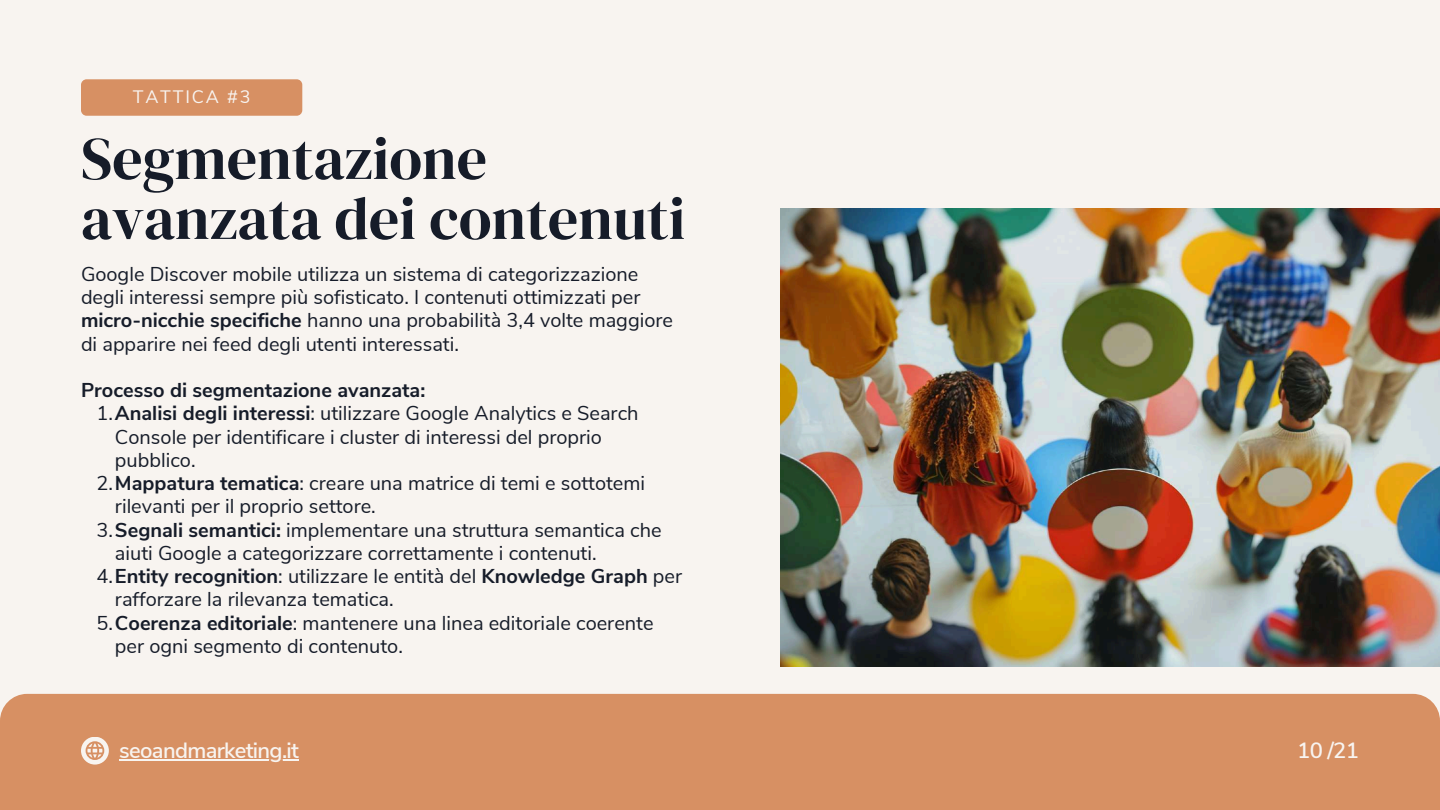
<style>
.page{position:relative;width:1440px;height:810px;background:#f8f4f0}
.page>*{position:absolute;margin:0;border:0;box-sizing:border-box;transform-origin:0 0}
.t1{font:60px/60px "DM Serif Display";color:#161c29}
.t2{font:600 22px "Nunito Sans";letter-spacing:-.03em;color:#f8f4f0}
.t3{font:20px/23.2px "Nunito Sans";color:#161c29}
.t4{font:700 20px "Nunito Sans";color:#161c29}
.t5{font:18px "Nunito Sans";letter-spacing:.1em;color:#f8f4f0}
.s1{font-weight:700}
.s2{font-weight:400}
</style>
<div class="page">
<div style="left:0;top:694px;width:1440px;height:116px;background:#d79063"></div>
<div style="left:81px;top:737px;width:28px;height:28px;background:#f8f4f0;border-radius:50%"></div>
<svg style="left:86px;top:741px;width:18px;height:19px"></svg>
<div style="left:81px;top:79px;width:221px;height:37px;background:#d79063;border-radius:6px"></div>
<img style="left:781px;top:208px;width:659px;height:458px">
<hr style="left:119px;top:760px;width:179px;height:1px;background:#f8f4f0">
<p class="t5" style="left:133px;top:85px;width:119px">TATTICA #3</p>
<h1 class="t1" style="left:81px;top:128px;width:606px">Segmentazione avanzata dei contenuti</h1>
<p class="t3" style="left:81px;top:263px;width:594px">Google Discover mobile utilizza un sistema di categorizzazione degli interessi sempre più sofisticato. I contenuti ottimizzati per <span class="s1">micro-nicchie specifiche</span> hanno una probabilità 3,4 volte maggiore di apparire nei feed degli utenti interessati.</p>
<p class="t4" style="left:81px;top:377px;width:346px">Processo di segmentazione avanzata:</p>
<p class="t3" style="left:96px;top:402px;width:544px">1.<span class="s1">Analisi degli interessi</span>: utilizzare Google Analytics e Search</p>
<p class="t3" style="left:115px;top:425px;width:489px">Console per identificare i cluster di interessi del proprio</p>
<p class="t3" style="left:115px;top:449px;width:82px">pubblico.</p>
<p class="t3" style="left:96px;top:472px;width:550px">2.<span class="s1">Mappatura tematica</span>: creare una matrice di temi e sottotemi</p>
<p class="t3" style="left:115px;top:495px;width:262px">rilevanti per il proprio settore.</p>
<p class="t3" style="left:96px;top:518px;width:567px">3.<span class="s1">Segnali semantici:</span> implementare una struttura semantica che</p>
<p class="t3" style="left:115px;top:542px;width:483px">aiuti Google a categorizzare correttamente i contenuti.</p>
<p class="t4" style="left:96px;top:563px;width:587px"><span class="s2">4.</span>Entity recognition<span class="s2">: utilizzare le entità del</span> Knowledge Graph <span class="s2">per</span></p>
<p class="t3" style="left:115px;top:588px;width:280px">rafforzare la rilevanza tematica.</p>
<p class="t3" style="left:96px;top:611px;width:559px">5.<span class="s1">Coerenza editoriale</span>: mantenere una linea editoriale coerente</p>
<p class="t3" style="left:115px;top:635px;width:290px">per ogni segmento di contenuto.</p>
<p class="t2" style="left:119px;top:736px;width:181px">seoandmarketing.it</p>
<p class="t2" style="left:1297px;top:736px;width:63px">10 /21</p>
</div>
